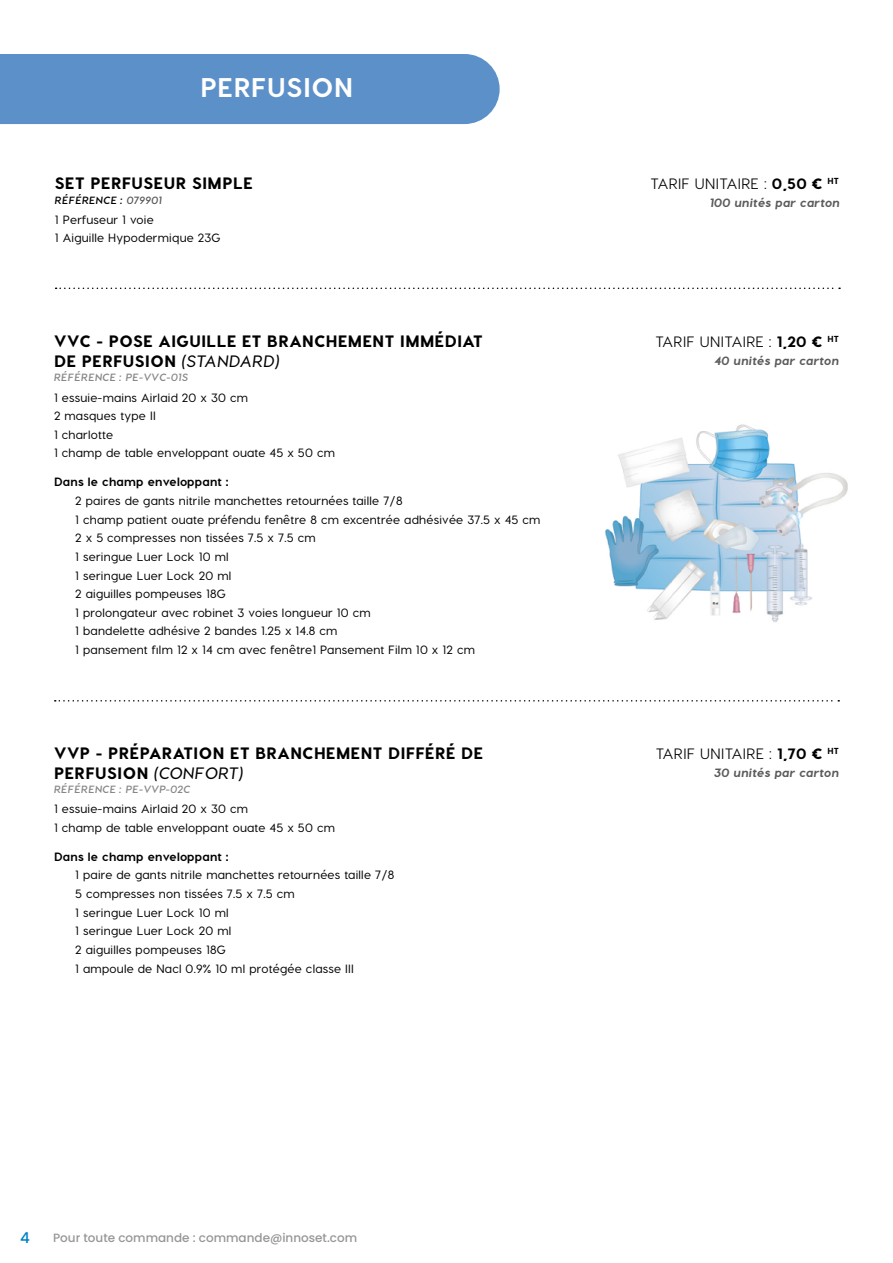
<style>
.page{position:relative;width:893px;height:1263px;background:#fff}
.page>*{position:absolute;margin:0;border:0;box-sizing:border-box;transform-origin:0 0}
.t1{font:800 27px "Visby CF";letter-spacing:.03em;color:#fff}
.t2{font:800 16.5px/19.8px "Visby CF";letter-spacing:.03em;color:#000}
.t3{font:500 15px "Visby CF";letter-spacing:.03em;color:#000}
.t4{font:500 15px "Poppins";color:#007fc8}
.t5{font:600 12px/18.6px "Visby CF";letter-spacing:.02em;color:#000}
.t6{font:italic 800 12px "Visby CF";letter-spacing:.02em;color:#000}
.t7{font:800 12px "Visby CF";letter-spacing:.02em;color:#000}
.t8{font:500 12px "Poppins";color:#969695}
.t9{font:italic 700 10.5px "Visby CF";letter-spacing:.03em;color:#878787}
.t10{font:italic 700 10.5px "Visby CF";letter-spacing:.03em;color:#000}
.s1{color:#575756}
.s2{font-weight:600;font-style:italic}
.s3{font-weight:800}
</style>
<div class="page">
<img style="left:605px;top:424px;width:243px;height:198px">
<svg style="left:56px;top:288px;width:784px;height:1px"></svg>
<div style="left:0;top:54px;width:500px;height:70px;background:#5c90c9"></div>
<svg style="left:55px;top:700px;width:784px;height:1px"></svg>
<h1 class="t1" style="left:200px;top:70px;width:154px">PERFUSION</h1>
<h2 class="t2" style="left:55px;top:173px;width:199px">SET PERFUSEUR SIMPLE</h2>
<p class="t10" style="left:55px;top:193px;width:109px">RÉFÉRENCE : <span class="s1">079901</span></p>
<p class="t5" style="left:55px;top:210px;width:167px">1 Perfuseur 1 voie<br>1 Aiguille Hypodermique 23G</p>
<h2 class="t2" style="left:54px;top:331px;width:430px">VVC - POSE AIGUILLE ET BRANCHEMENT IMMÉDIAT<br>DE PERFUSION <span class="s2">(STANDARD)</span></h2>
<p class="t9" style="left:54px;top:371px;width:136px">RÉFÉRENCE : PE-VVC-01S</p>
<p class="t5" style="left:54px;top:388px;width:282px">1 essuie-mains Airlaid 20 x 30 cm<br>2 masques type II<br>1 charlotte<br>1 champ de table enveloppant ouate 45 x 50 cm</p>
<p class="t7" style="left:54px;top:474px;width:176px">Dans le champ enveloppant :</p>
<p class="t5" style="left:75px;top:491px;width:467px">2 paires de gants nitrile manchettes retournées taille 7/8<br>1 champ patient ouate préfendu fenêtre 8 cm excentrée adhésivée 37.5 x 45 cm 2 x 5 compresses non tissées 7.5 x 7.5 cm<br>1 seringue Luer Lock 10 ml<br>1 seringue Luer Lock 20 ml<br>2 aiguilles pompeuses 18G<br>1 prolongateur avec robinet 3 voies longueur 10 cm<br>1 bandelette adhésive 2 bandes 1.25 x 14.8 cm<br>1 pansement film 12 x 14 cm avec fenêtre1 Pansement Film 10 x 12 cm</p>
<h2 class="t2" style="left:54px;top:743px;width:430px">VVP - PRÉPARATION ET BRANCHEMENT DIFFÉRÉ DE<br>PERFUSION <span class="s2">(CONFORT)</span></h2>
<p class="t9" style="left:54px;top:783px;width:138px">RÉFÉRENCE : PE-VVP-02C</p>
<p class="t5" style="left:54px;top:799px;width:282px">1 essuie-mains Airlaid 20 x 30 cm<br>1 champ de table enveloppant ouate 45 x 50 cm</p>
<p class="t7" style="left:54px;top:849px;width:176px">Dans le champ enveloppant :</p>
<p class="t5" style="left:75px;top:866px;width:321px">1 paire de gants nitrile manchettes retournées taille 7/8<br>5 compresses non tissées 7.5 x 7.5 cm<br>1 seringue Luer Lock 10 ml<br>1 seringue Luer Lock 20 ml<br>2 aiguilles pompeuses 18G<br>1 ampoule de Nacl 0.9% 10 ml protégée classe III</p>
<p class="t4" style="left:20px;top:1228px;width:11px">4</p>
<p class="t8" style="left:53px;top:1230px;width:306px">Pour toute commande : commande@innoset.com</p>
<p class="t3" style="left:650px;top:174px;width:190px">TARIF UNITAIRE : <span class="s3">0,50 €</span> <sup>HT</sup></p>
<p class="t6" style="left:709px;top:195px;width:132px">100 unités par carton</p>
<p class="t3" style="left:655px;top:332px;width:185px">TARIF UNITAIRE : <span class="s3">1,20 €</span> <sup>HT</sup></p>
<p class="t6" style="left:714px;top:353px;width:126px">40 unités par carton</p>
<p class="t3" style="left:656px;top:744px;width:185px">TARIF UNITAIRE : <span class="s3">1,70 €</span> <sup>HT</sup></p>
<p class="t6" style="left:714px;top:765px;width:126px">30 unités par carton</p>
</div>
